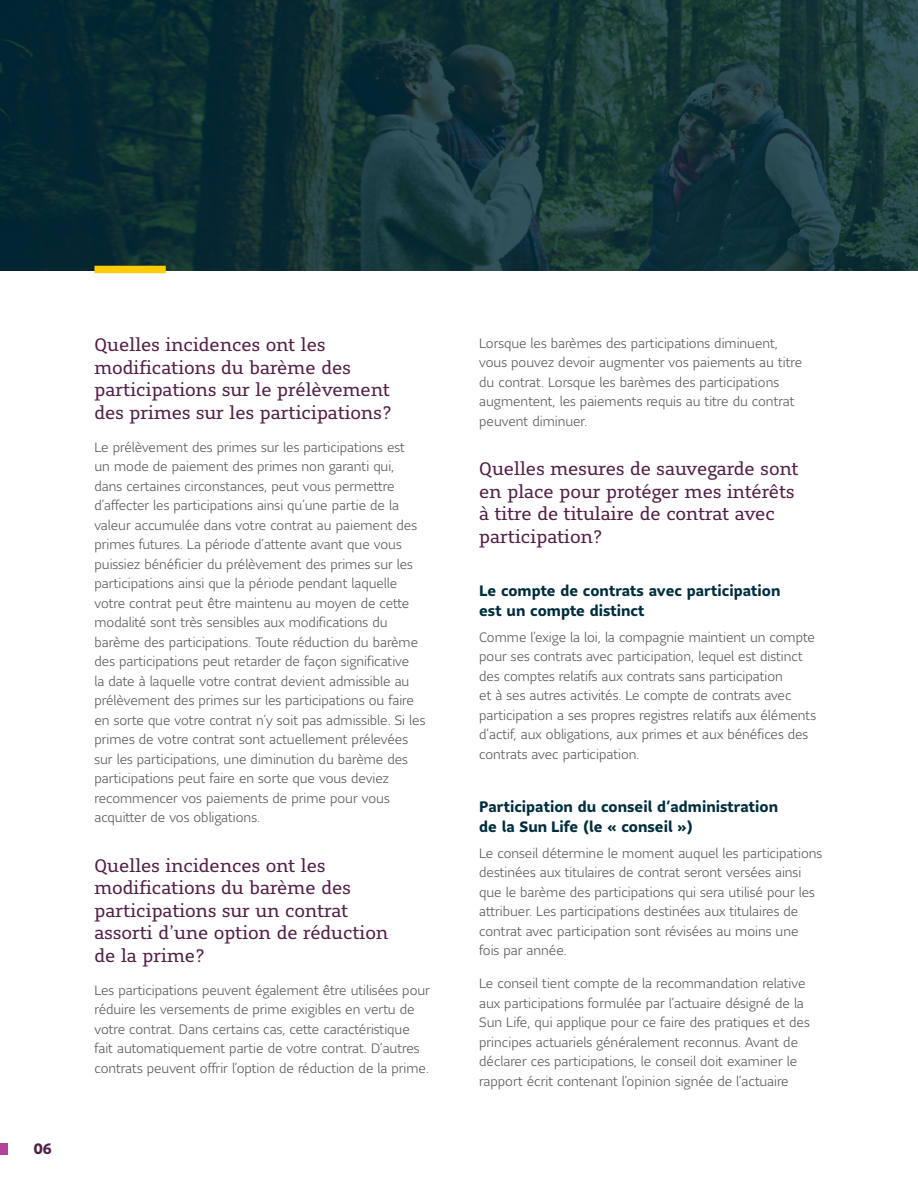
<style>
.page{position:relative;width:918px;height:1188px;background:#fff}
.page>*{position:absolute;margin:0;border:0;box-sizing:border-box;transform-origin:0 0}
.t1{font:18px/22.5px "Sun Life Serif";color:#511e44}
.t2{font:700 15px/19.5px "Sun Life Sans";color:#002d3d}
.t3{font:700 15px "Sun Life Sans";color:#511e44}
.t4{font:300 13.5px/19.5px "Sun Life Sans";color:#555}
</style>
<div class="page">
<div style="left:0;top:1144px;width:8px;height:11px;background:#b24398"></div>
<img style="left:0;top:0;width:918px;height:271px">
<div style="left:94px;top:266px;width:72px;height:7px;background:#ffcb05"></div>
<p class="t3" style="left:34px;top:1139px;width:19px">06</p>
<h1 class="t1" style="left:94px;top:333px;width:299px">Quelles incidences ont les modifications du barème des participations sur le prélèvement des primes sur les participations?</h1>
<p class="t4" style="left:94px;top:437px;width:332px">Le prélèvement des primes sur les participations est<br>un mode de paiement des primes non garanti qui, dans certaines circonstances, peut vous permettre d’affecter les participations ainsi qu’une partie de la valeur accumulée dans votre contrat au paiement des primes futures. La période d’attente avant que vous puissiez bénéficier du prélèvement des primes sur les participations ainsi que la période pendant laquelle votre contrat peut être maintenu au moyen de cette modalité sont très sensibles aux modifications du barème des participations. Toute réduction du barème des participations peut retarder de façon significative<br>la date à laquelle votre contrat devient admissible au prélèvement des primes sur les participations ou faire en sorte que votre contrat n’y soit pas admissible. Si les primes de votre contrat sont actuellement prélevées sur les participations, une diminution du barème des participations peut faire en sorte que vous deviez recommencer vos paiements de prime pour vous acquitter de vos obligations.</p>
<h1 class="t1" style="left:94px;top:854px;width:295px">Quelles incidences ont les modifications du barème des participations sur un contrat assorti d’une option de réduction de la prime?</h1>
<p class="t4" style="left:94px;top:980px;width:337px">Les participations peuvent également être utilisées pour réduire les versements de prime exigibles en vertu de votre contrat. Dans certains cas, cette caractéristique fait automatiquement partie de votre contrat. D’autres contrats peuvent offrir l’option de réduction de la prime.</p>
<p class="t4" style="left:479px;top:333px;width:324px">Lorsque les barèmes des participations diminuent, vous pouvez devoir augmenter vos paiements au titre du contrat. Lorsque les barèmes des participations augmentent, les paiements requis au titre du contrat peuvent diminuer.</p>
<h1 class="t1" style="left:479px;top:457px;width:321px">Quelles mesures de sauvegarde sont en place pour protéger mes intérêts à titre de titulaire de contrat avec participation?</h1>
<p class="t2" style="left:479px;top:581px;width:303px">Le compte de contrats avec participation est un compte distinct</p>
<p class="t4" style="left:479px;top:627px;width:338px">Comme l’exige la loi, la compagnie maintient un compte pour ses contrats avec participation, lequel est distinct des comptes relatifs aux contrats sans participation<br>et à ses autres activités. Le compte de contrats avec participation a ses propres registres relatifs aux éléments d’actif, aux obligations, aux primes et aux bénéfices des contrats avec participation.</p>
<p class="t2" style="left:479px;top:797px;width:300px">Participation du conseil d’administration de la Sun Life (le « conseil »)</p>
<p class="t4" style="left:479px;top:843px;width:345px">Le conseil détermine le moment auquel les participations destinées aux titulaires de contrat seront versées ainsi que le barème des participations qui sera utilisé pour les attribuer. Les participations destinées aux titulaires de contrat avec participation sont révisées au moins une<br>fois par année.</p>
<p class="t4" style="left:479px;top:973px;width:332px">Le conseil tient compte de la recommandation relative aux participations formulée par l’actuaire désigné de la Sun Life, qui applique pour ce faire des pratiques et des principes actuariels généralement reconnus. Avant de déclarer ces participations, le conseil doit examiner le rapport écrit contenant l’opinion signée de l’actuaire</p>
</div>
